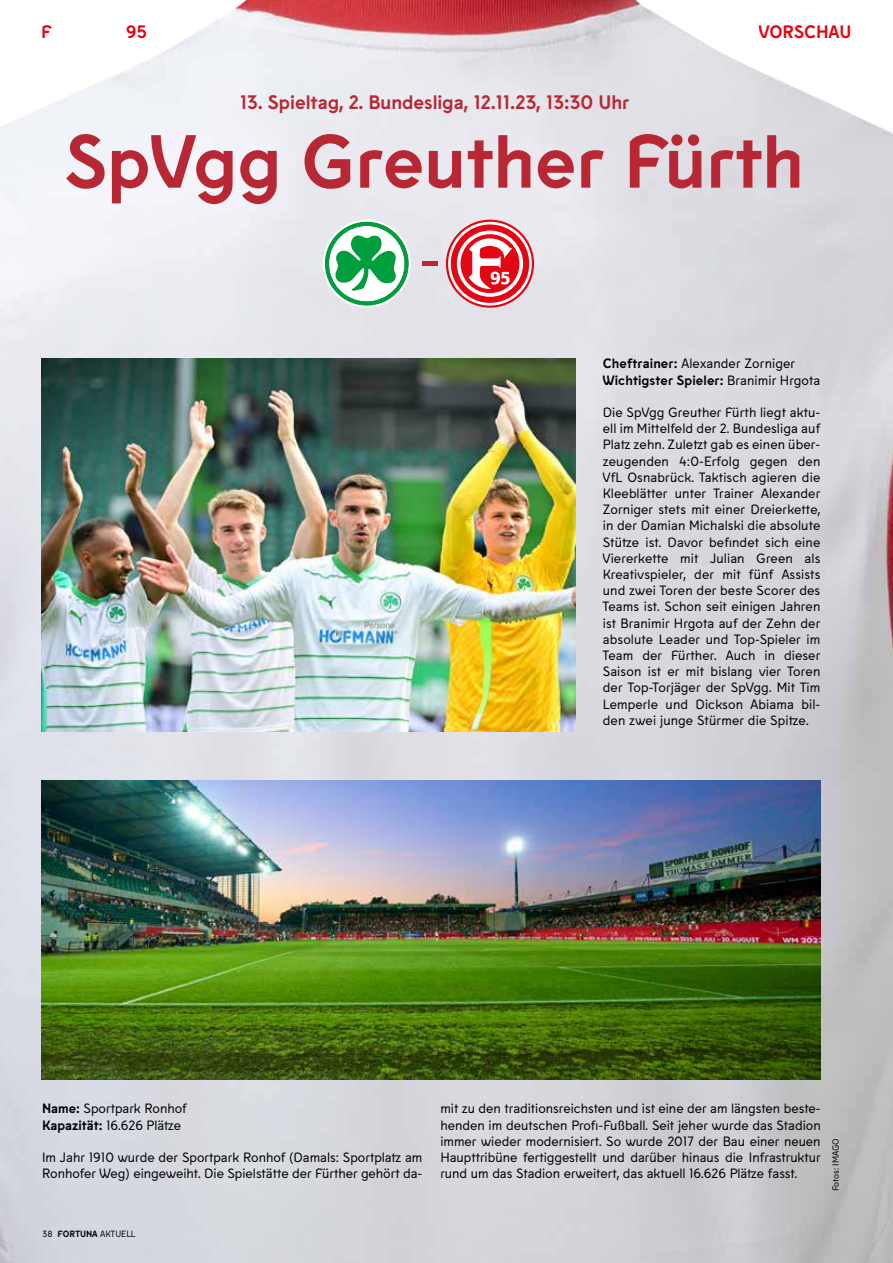
<style>
.page{position:relative;width:893px;height:1263px;background:#fff}
.page>*{position:absolute;margin:0;border:0;box-sizing:border-box;transform-origin:0 0}
.t1{font:700 75px "Fortuna Sans";color:#b82834}
.t2{font:700 19.5px "Fortuna Sans";color:#b82834}
.t3{font:700 18px "Fortuna Sans";letter-spacing:-.005em;color:#e30613}
.t4{font:13.5px/16.2px "Fortuna Sans";color:#000;text-align:justify}
.t5{font:700 13.5px/16.2px "Fortuna Sans";letter-spacing:.01em;color:#000}
.t6{font:9px "Fortuna Sans";color:#000}
.s1{font-weight:400}
.s2{font-weight:700}
</style>
<div class="page">
<img style="left:0;top:0;width:893px;height:1263px">
<img style="left:42px;top:358px;width:533px;height:373px">
<img style="left:42px;top:780px;width:778px;height:299px">
<svg style="left:446px;top:220px;width:88px;height:88px"></svg>
<svg style="left:448px;top:222px;width:84px;height:84px"></svg>
<div style="left:451px;top:224px;width:78px;height:79px;background:#e30613;border-radius:50%"></div>
<svg style="left:457px;top:231px;width:66px;height:66px"></svg>
<div style="left:460px;top:234px;width:59px;height:59px;background:#e30613;border-radius:50%"></div>
<svg style="left:468px;top:238px;width:44px;height:51px"></svg>
<svg style="left:325px;top:222px;width:84px;height:84px"></svg>
<div style="left:323px;top:220px;width:88px;height:88px;border:2px solid #fff;border-radius:50%"></div>
<hr style="left:422px;top:262px;width:15px;height:4px;background:#b82834">
<h3 class="t3" style="left:41px;top:17px;width:12px">F</h3>
<h3 class="t3" style="left:126px;top:17px;width:22px">95</h3>
<h3 class="t3" style="left:759px;top:17px;width:94px">VORSCHAU</h3>
<h2 class="t2" style="left:240px;top:87px;width:391px">13. Spieltag, 2. Bundesliga, 12.11.23, 13:30 Uhr</h2>
<h1 class="t1" style="left:64px;top:102px;width:742px">SpVgg Greuther Fürth</h1>
<p class="t5" style="left:603px;top:355px;width:219px">Cheftrainer: <span class="s1">Alexander Zorniger<br></span>Wichtigster Spieler: <span class="s1">Branimir Hrgota</span></p>
<p class="t4" style="left:603px;top:404px;width:219px">Die SpVgg Greuther Fürth liegt aktu&shy;ell im Mittelfeld der 2. Bundesliga auf Platz zehn. Zuletzt gab es einen über&shy;zeugenden 4:0-Erfolg gegen den VfL Osnabrück. Taktisch agieren die Kleeblätter unter Trainer Alexander Zorniger stets mit einer Dreierkette, in der Damian Michalski die absolute Stütze ist. Davor befindet sich eine Viererkette mit Julian Green als Kreativspieler, der mit fünf Assists und zwei Toren der beste Scorer des Teams ist. Schon seit einigen Jahren ist Branimir Hrgota auf der Zehn der absolute Leader und Top-Spieler im Team der Fürther. Auch in dieser Saison ist er mit bislang vier Toren der Top-Torjäger der SpVgg. Mit Tim Lemperle und Dickson Abiama bil&shy;den zwei junge Stürmer die Spitze.</p>
<p class="t4" style="left:42px;top:1100px;width:146px"><span class="s2">Name:</span> Sportpark Ronhof<br><span class="s2">Kapazität:</span> 16.626 Plätze</p>
<p class="t4" style="left:42px;top:1148px;width:382px">Im Jahr 1910 wurde der Sportpark Ronhof (Damals: Sportplatz am<br>Ronhofer Weg) eingeweiht. Die Spielstätte der Fürther gehört da-</p>
<p class="t6" style="left:43px;top:1227px;width:94px">38 <span class="s2">FORTUNA</span> AKTUELL</p>
<p class="t4" style="left:440px;top:1100px;width:382px">mit zu den traditionsreichsten und ist eine der am längsten beste&shy;henden im deutschen Profi-Fußball. Seit jeher wurde das Stadion immer wieder modernisiert. So wurde 2017 der Bau einer neuen Haupttribüne fertiggestellt und darüber hinaus die Infrastruktur rund um das Stadion erweitert, das aktuell 16.626 Plätze fasst.</p>
<p class="t6" style="left:829px;top:1191px;width:55px;rotate:-90deg">Fotos: IMAGO</p>
</div>
